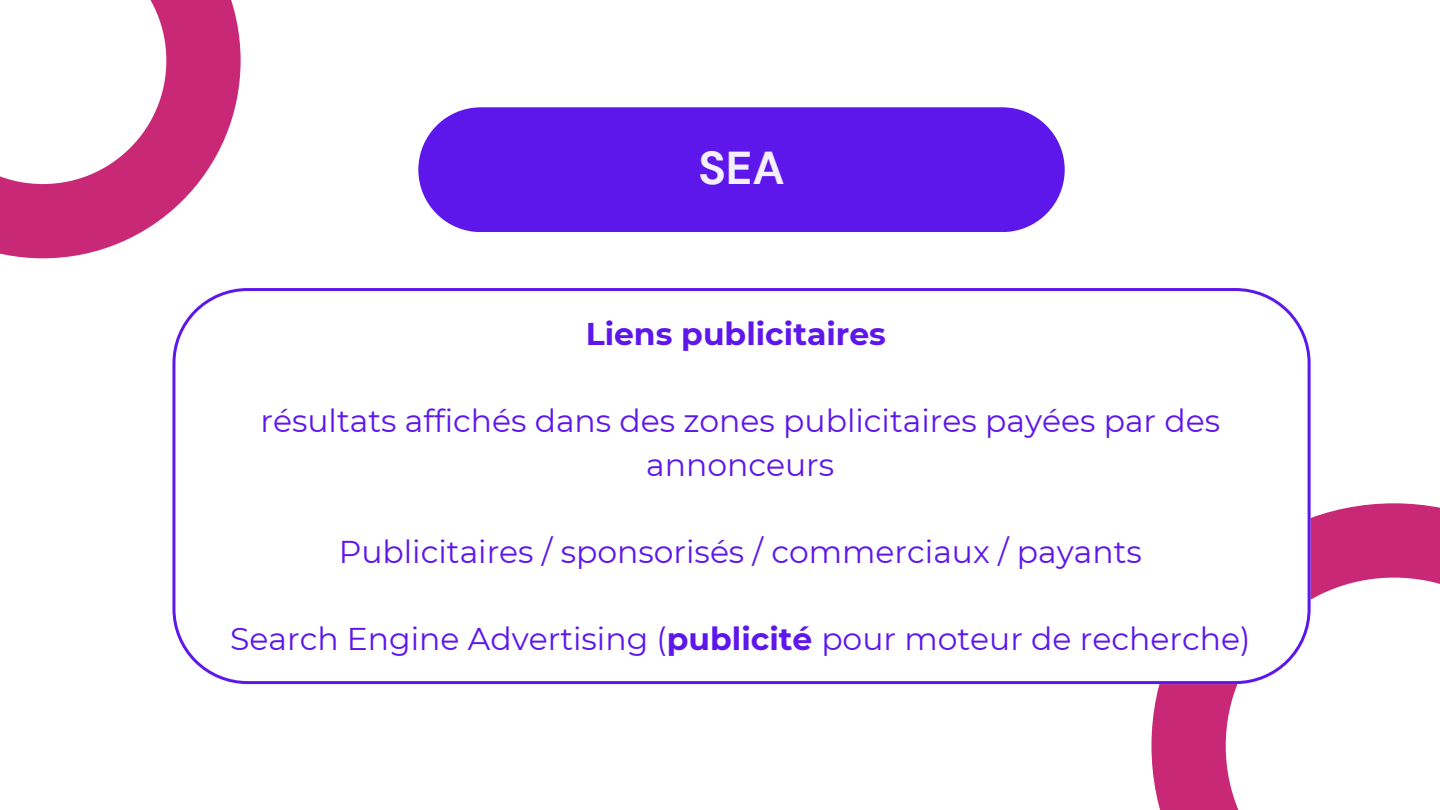
<style>
.page{position:relative;width:1440px;height:810px;background:#fff}
.page>*{position:absolute;margin:0;border:0;box-sizing:border-box;transform-origin:0 0}
.t1{font:700 46px "DM Sans";color:#f5f0ff}
.t2{font:31.5px/43.5px "Montserrat";color:#5e17eb;text-align:center}
.t3{font:700 31.5px "Montserrat";color:#5e17eb}
.s1{font-weight:700}
</style>
<div class="page">
<svg style="left:0;top:0;width:240px;height:258px"></svg>
<div style="left:418px;top:107px;width:647px;height:125px;background:#5e17eb;border-radius:62px"></div>
<svg style="left:1151px;top:503px;width:289px;height:307px"></svg>
<svg style="left:172px;top:288px;width:1139px;height:396px"></svg>
<p class="t1" style="left:698px;top:139px;width:88px">SEA</p>
<h1 class="t3" style="left:586px;top:315px;width:302px">Liens publicitaires</h1>
<h2 class="t2" style="left:260px;top:399px;width:961px">résultats affichés dans des zones publicitaires payées par des annonceurs</h2>
<p class="t2" style="left:339px;top:530px;width:805px">Publicitaires / sponsorisés / commerciaux / payants</p>
<p class="t2" style="left:230px;top:617px;width:1022px">Search Engine Advertising (<span class="s1">publicité</span> pour moteur de recherche)</p>
</div>
